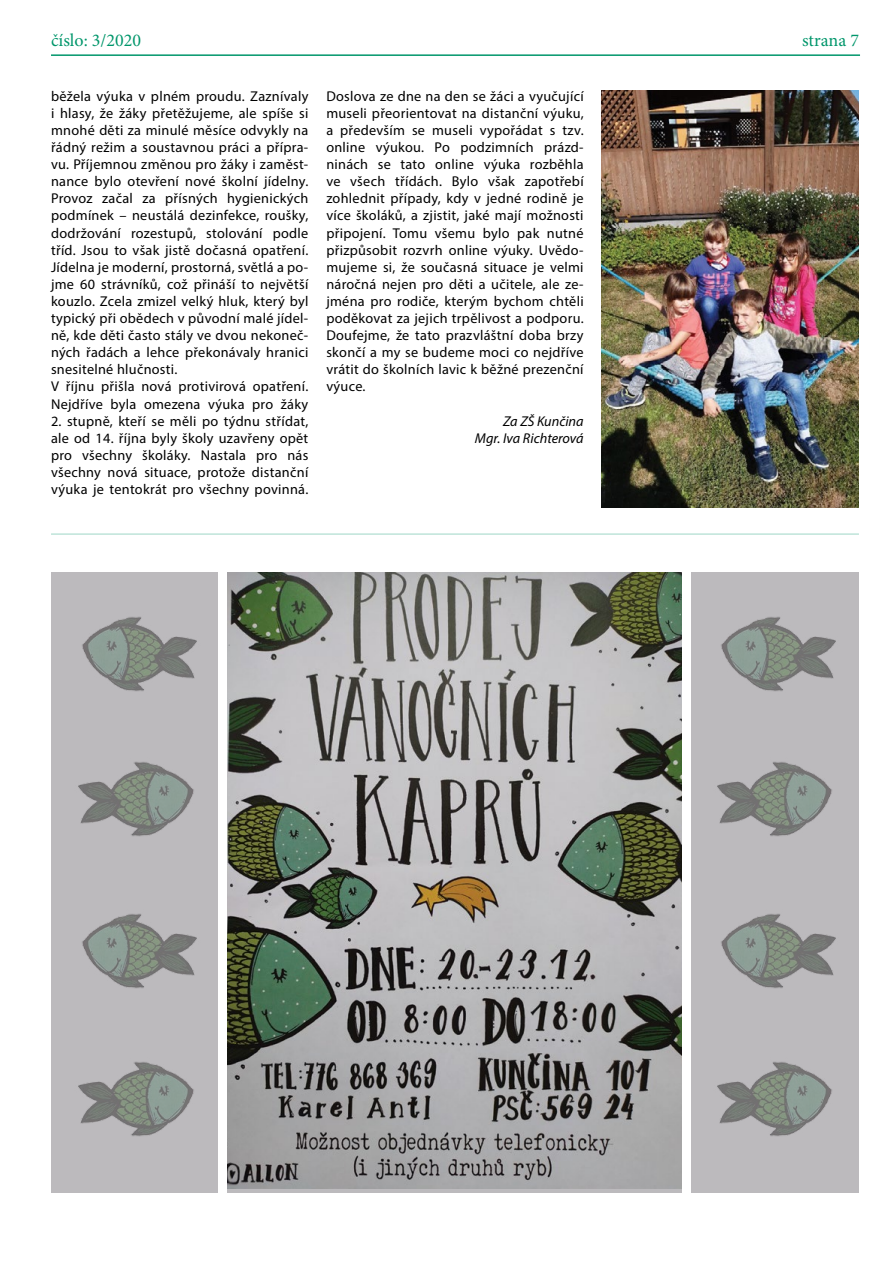
<style>
.page{position:relative;width:893px;height:1263px;background:#fff}
.page>*{position:absolute;margin:0;border:0;box-sizing:border-box;transform-origin:0 0}
.t1{font:18px "Minion Pro";color:#00966b}
.t2{font:14.25px/17.1px "Myriad Pro";letter-spacing:.02em;color:#000;text-align:justify}
.t3{font:italic 14.25px/17.1px "Myriad Pro";color:#000;text-align:right}
</style>
<div class="page">
<hr style="left:51px;top:54px;width:809px;height:2px;background:#00966b">
<div style="left:51px;top:572px;width:808px;height:621px;background:#bcbabd"></div>
<img style="left:226px;top:572px;width:456px;height:616px">
<img style="left:602px;top:90px;width:257px;height:417px">
<img style="left:82px;top:617px;width:115px;height:74px">
<img style="left:721px;top:617px;width:115px;height:74px">
<img style="left:82px;top:914px;width:115px;height:74px">
<img style="left:721px;top:914px;width:115px;height:74px">
<img style="left:78px;top:762px;width:116px;height:75px">
<img style="left:717px;top:762px;width:115px;height:74px">
<img style="left:78px;top:1062px;width:116px;height:75px">
<img style="left:717px;top:1062px;width:115px;height:74px">
<hr style="left:51px;top:534px;width:808px;height:1px;background:#00966b">
<div style="left:218px;top:559px;width:8px;height:646px;background:#fff"></div>
<div style="left:682px;top:559px;width:9px;height:646px;background:#fff"></div>
<p class="t1" style="left:51px;top:29px;width:91px">číslo: 3/2020</p>
<p class="t1" style="left:802px;top:29px;width:58px">strana 7</p>
<p class="t2" style="left:51px;top:87px;width:259px;text-align:left">běžela výuka v plném proudu. Zaznívaly i hlasy, že žáky přetěžujeme, ale spíše si mnohé děti za minulé měsíce odvykly na řádný režim a soustavnou práci a přípra&shy;vu. Příjemnou změnou pro žáky i zaměst&shy;nance bylo otevření nové školní jídelny.<br>Provoz začal za přísných hygienických podmínek – neustálá dezinfekce, roušky, dodržování rozestupů, stolování podle tříd. Jsou to však jistě dočasná opatření.<br>Jídelna je moderní, prostorná, světlá a po&shy;jme 60 strávníků, což přináší to největší kouzlo. Zcela zmizel velký hluk, který byl typický při obědech v původní malé jídel&shy;ně, kde děti často stály ve dvou nekoneč&shy;ných řadách a lehce překonávaly hranici snesitelné hlučnosti.<br>V říjnu přišla nová protivirová opatření.<br>Nejdříve byla omezena výuka pro žáky</p>
<p class="t2" style="left:51px;top:412px;width:259px">2. stupně, kteří se měli po týdnu střídat, ale od 14. října byly školy uzavřeny opět pro všechny školáky. Nastala pro nás všechny nová situace, protože distanční výuka je tentokrát pro všechny povinná.</p>
<p class="t2" style="left:326px;top:87px;width:259px">Doslova ze dne na den se žáci a vyučující museli přeorientovat na distanční výuku, a především se museli vypořádat s tzv. online výukou. Po podzimních prázd&shy;ninách se tato online výuka rozběhla ve všech třídách. Bylo však zapotřebí zohlednit případy, kdy v jedné rodině je více školáků, a zjistit, jaké mají možnosti připojení. Tomu všemu bylo pak nutné přizpůsobit rozvrh online výuky. Uvědo&shy;mujeme si, že současná situace je velmi náročná nejen pro děti a učitele, ale ze&shy;jména pro rodiče, kterým bychom chtěli poděkovat za jejich trpělivost a podporu.<br>Doufejme, že tato prazvláštní doba brzy skončí a my se budeme moci co nejdříve vrátit do školních lavic k běžné prezenční výuce.</p>
<p class="t3" style="left:475px;top:412px;width:110px">Za ZŠ Kunčina<br>Mgr. Iva Richterová</p>
</div>
